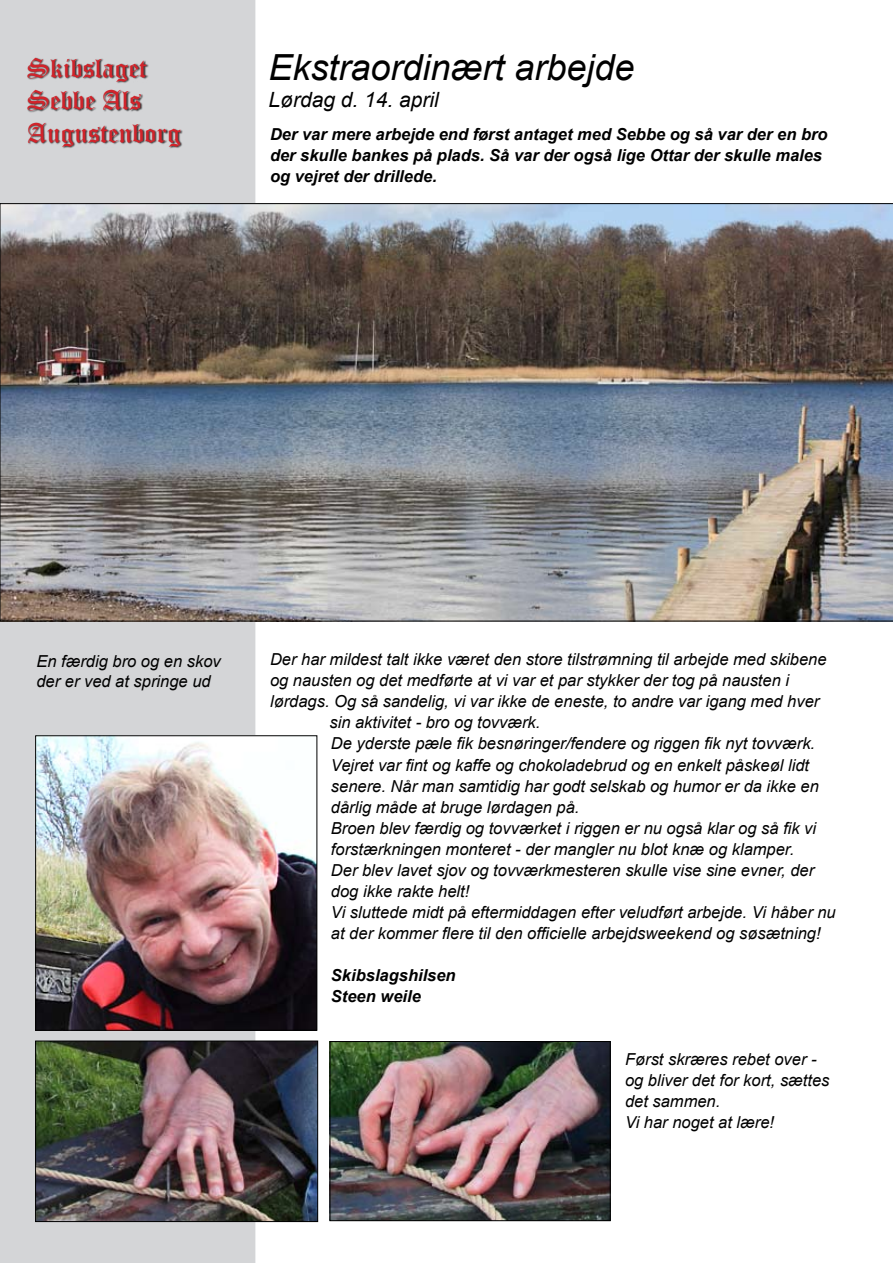
<style>
.page{position:relative;width:893px;height:1263px;background:#fff}
.page>*{position:absolute;margin:0;border:0;box-sizing:border-box;transform-origin:0 0}
.t1{font:italic 36px "Arial";color:#000}
.t2{font:27px/32.4px "Old English Text";color:#d2232a}
.t3{font:italic 21px "Arial";color:#000}
.t4{font:italic 16.5px/21px "Arial";color:#000}
.t5{font:italic 700 16.5px/21px "Arial";color:#000}
</style>
<div class="page">
<div style="left:1px;top:1px;width:254px;height:1261px;background:#d4d5d7"></div>
<div style="left:27px;top:58px;width:155px;height:91px;background:#000;opacity:.75"></div>
<img style="left:0;top:203px;width:893px;height:418px">
<img style="left:37px;top:737px;width:278px;height:292px">
<div style="left:35px;top:735px;width:282px;height:296px;border:1px solid #000"></div>
<img style="left:37px;top:1043px;width:279px;height:177px">
<div style="left:35px;top:1041px;width:283px;height:181px;border:1px solid #000"></div>
<img style="left:332px;top:1043px;width:277px;height:176px">
<div style="left:330px;top:1041px;width:281px;height:180px;border:1px solid #000"></div>
<h2 class="t2" style="left:27px;top:51px;width:155px">Skibslaget<br>Sebbe Als<br>Augustenborg</h2>
<h1 class="t1" style="left:268px;top:44px;width:368px">Ekstraordinært arbejde</h1>
<p class="t3" style="left:268px;top:86px;width:172px">Lørdag d. 14. april</p>
<p class="t5" style="left:270px;top:125px;width:559px">Der var mere arbejde end først antaget med Sebbe og så var der en bro der skulle bankes på plads. Så var der også lige Ottar der skulle males og vejret der drillede.</p>
<p class="t4" style="left:36px;top:652px;width:186px;line-height:19.8px">En færdig bro og en skov der er ved at springe ud</p>
<p class="t4" style="left:270px;top:649px;width:558px">Der har mildest talt ikke været den store tilstrømning til arbejde med skibene</p>
<p class="t4" style="left:270px;top:670px;width:521px">og nausten og det medførte at vi var et par stykker der tog på nausten i</p>
<p class="t4" style="left:270px;top:691px;width:551px">lørdags. Og så sandelig, vi var ikke de eneste, to andre var igang med hver</p>
<p class="t4" style="left:329px;top:712px;width:212px">sin aktivitet - bro og tovværk.</p>
<p class="t4" style="left:331px;top:733px;width:486px">De yderste pæle fik besnøringer/fendere og riggen fik nyt tovværk.</p>
<p class="t4" style="left:331px;top:754px;width:480px">Vejret var fint og kaffe og chokoladebrud og en enkelt påskeøl lidt</p>
<p class="t4" style="left:331px;top:775px;width:489px">senere. Når man samtidig har godt selskab og humor er da ikke en</p>
<p class="t4" style="left:331px;top:796px;width:250px">dårlig måde at bruge lørdagen på.</p>
<p class="t4" style="left:331px;top:817px;width:487px">Broen blev færdig og tovværket i riggen er nu også klar og så fik vi</p>
<p class="t4" style="left:331px;top:838px;width:465px">forstærkningen monteret - der mangler nu blot knæ og klamper.</p>
<p class="t4" style="left:331px;top:859px;width:485px">Der blev lavet sjov og tovværkmesteren skulle vise sine evner, der</p>
<p class="t4" style="left:331px;top:880px;width:140px">dog ikke rakte helt!</p>
<p class="t4" style="left:331px;top:901px;width:506px">Vi sluttede midt på eftermiddagen efter veludført arbejde. Vi håber nu</p>
<p class="t4" style="left:331px;top:922px;width:491px">at der kommer flere til den officielle arbejdsweekend og søsætning!</p>
<p class="t5" style="left:331px;top:965px;width:126px">Skibslagshilsen<br>Steen weile</p>
<p class="t4" style="left:625px;top:1048px;width:206px">Først skræres rebet over - og bliver det for kort, sættes det sammen.<br>Vi har noget at lære!</p>
</div>
